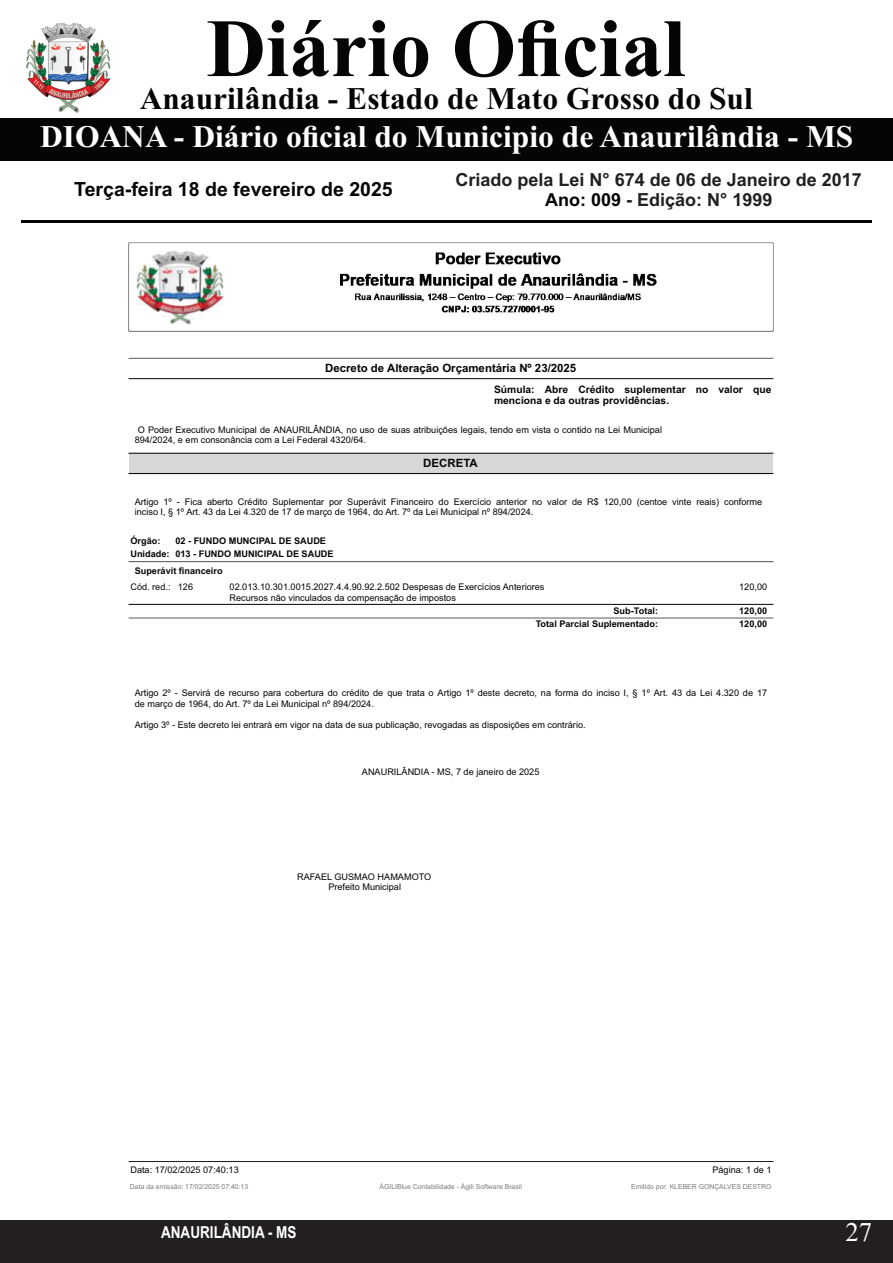
<style>
.page{position:relative;width:893px;height:1263px;background:#fff}
.page>*{position:absolute;margin:0;border:0;box-sizing:border-box;transform-origin:0 0}
.t1{font:700 82.5px "Times New Roman";color:#040504}
.t2{font:700 31.5px "Times New Roman";color:#fff}
.t3{font:700 31.5px "Times New Roman";color:#040504}
.t4{font:27px "Times New Roman";color:#fff}
.t5{font:700 19.5px "Arial";color:#040504}
.t6{font:700 18px/20.1px "Arial";color:#231f20;text-align:center}
.t7{font:700 16.5px "Arial Narrow";color:#fff}
.t8{font:700 11.4px "Arial";color:#040504}
.t9{font:700 10.35px/11.9px "Arial";color:#040504}
.t10{font:9.15px/10.5px "Arial";color:#040504}
.t11{font:700 9.15px/13.5px "Arial";color:#040504}
.t12{font:6.9px "Arial";color:#7c7c7b}
.s1{color:#040504}
</style>
<div class="page">
<div style="left:0;top:1220px;width:893px;height:43px;background:#231f20"></div>
<div style="left:0;top:118px;width:893px;height:43px;background:#040504"></div>
<hr style="left:21px;top:221px;width:851px;height:2px;background:#040504">
<img style="left:26px;top:23px;width:85px;height:90px">
<img style="left:128px;top:243px;width:645px;height:89px">
<img style="left:128px;top:1161px;width:645px;height:1px">
<img style="left:136px;top:250px;width:88px;height:74px">
<img style="left:231px;top:250px;width:535px;height:74px">
<img style="left:128px;top:378px;width:645px;height:1px">
<div style="left:129px;top:453px;width:644px;height:20px;background:#d7d7d7"></div>
<hr style="left:129px;top:453px;width:644px;height:1px;background:#040504">
<hr style="left:129px;top:473px;width:644px;height:1px;background:#040504">
<img style="left:128px;top:604px;width:645px;height:1px">
<h1 class="t1" style="left:206px;top:20px;width:481px">Diário Oficial</h1>
<h2 class="t3" style="left:140px;top:87px;width:615px">Anaurilândia - Estado de Mato Grosso do Sul</h2>
<h2 class="t2" style="left:40px;top:126px;width:815px">DIOANA - Diário oficial do Municipio de Anaurilândia - MS</h2>
<h3 class="t5" style="left:74px;top:182px;width:320px">Terça-feira 18 de fevereiro de 2025</h3>
<h3 class="t6" style="left:456px;top:171px;width:408px">Criado pela Lei N° 674 de 06 de Janeiro de 2017<br><span class="s1">Ano: 009</span> - Edição: N° 1999</h3>
<p class="t8" style="left:325px;top:363px;width:253px">Decreto de Alteração Orçamentária Nº 23/2025</p>
<p class="t9" style="left:494px;top:384px;width:279px">Súmula: Abre Crédito suplementar no valor que menciona e da outras providências.</p>
<p class="t10" style="left:135px;top:425px;width:529px;text-indent:3px">O Poder Executivo Municipal de ANAURILÂNDIA, no uso de suas atribuições legais, tendo em vista o contido na Lei Municipal<br>894/2024, e em consonância com a Lei Federal 4320/64.</p>
<p class="t8" style="left:423px;top:458px;width:56px">DECRETA</p>
<p class="t10" style="left:135px;top:497px;width:629px">Artigo 1º - Fica aberto Crédito Suplementar por Superávit Financeiro do Exercício anterior no valor de R$ 120,00 (centoe vinte reais) conforme inciso I, § 1º Art. 43 da Lei 4.320 de 17 de março de 1964, do Art. 7º da Lei Municipal nº 894/2024.</p>
<p class="t11" style="left:175px;top:535px;width:160px">02 - FUNDO MUNCIPAL DE SAUDE<br>013 - FUNDO MUNICIPAL DE SAUDE</p>
<p class="t11" style="left:130px;top:535px;width:41px">Órgão:<br>Unidade:</p>
<p class="t11" style="left:135px;top:565px;width:89px">Superávit financeiro</p>
<p class="t10" style="left:130px;top:583px;width:64px">Cód. red.: 126</p>
<p class="t10" style="left:739px;top:583px;width:29px">120,00</p>
<p class="t11" style="left:613px;top:605px;width:46px">Sub-Total:</p>
<p class="t11" style="left:739px;top:605px;width:29px">120,00</p>
<p class="t11" style="left:536px;top:618px;width:124px">Total Parcial Suplementado:</p>
<p class="t11" style="left:739px;top:618px;width:29px">120,00</p>
<p class="t10" style="left:230px;top:583px;width:316px">02.013.10.301.0015.2027.4.4.90.92.2.502 Despesas de Exercícios Anteriores<br>Recursos não vinculados da compensação de impostos</p>
<p class="t10" style="left:135px;top:689px;width:634px">Artigo 2º - Servirá de recurso para cobertura do crédito de que trata o Artigo 1º deste decreto, na forma do inciso I, § 1º Art. 43 da Lei 4.320 de 17 de março de 1964, do Art. 7º da Lei Municipal nº 894/2024.</p>
<p class="t10" style="left:135px;top:720px;width:452px">Artigo 3º - Este decreto lei entrará em vigor na data de sua publicação, revogadas as disposições em contrário.</p>
<p class="t10" style="left:362px;top:768px;width:179px">ANAURILÂNDIA - MS, 7 de janeiro de 2025</p>
<p class="t10" style="left:297px;top:872px;width:136px;text-align:center">RAFAEL GUSMAO HAMAMOTO<br>Prefeito Municipal</p>
<p class="t10" style="left:130px;top:1165px;width:110px">Data: 17/02/2025 07:40:13</p>
<p class="t10" style="left:712px;top:1165px;width:61px">Página: 1 de 1</p>
<p class="t12" style="left:130px;top:1184px;width:120px">Data da emissão: 17/02/2025 07:40:13</p>
<p class="t12" style="left:380px;top:1184px;width:144px">ÁGILIBlue Contabilidade - Ágili Software Brasil</p>
<p class="t12" style="left:631px;top:1184px;width:142px">Emitido por: KLEBER GONÇALVES DESTRO</p>
<h3 class="t7" style="left:161px;top:1226px;width:137px">ANAURILÂNDIA - MS</h3>
<h3 class="t4" style="left:845px;top:1223px;width:28px">27</h3>
</div>
